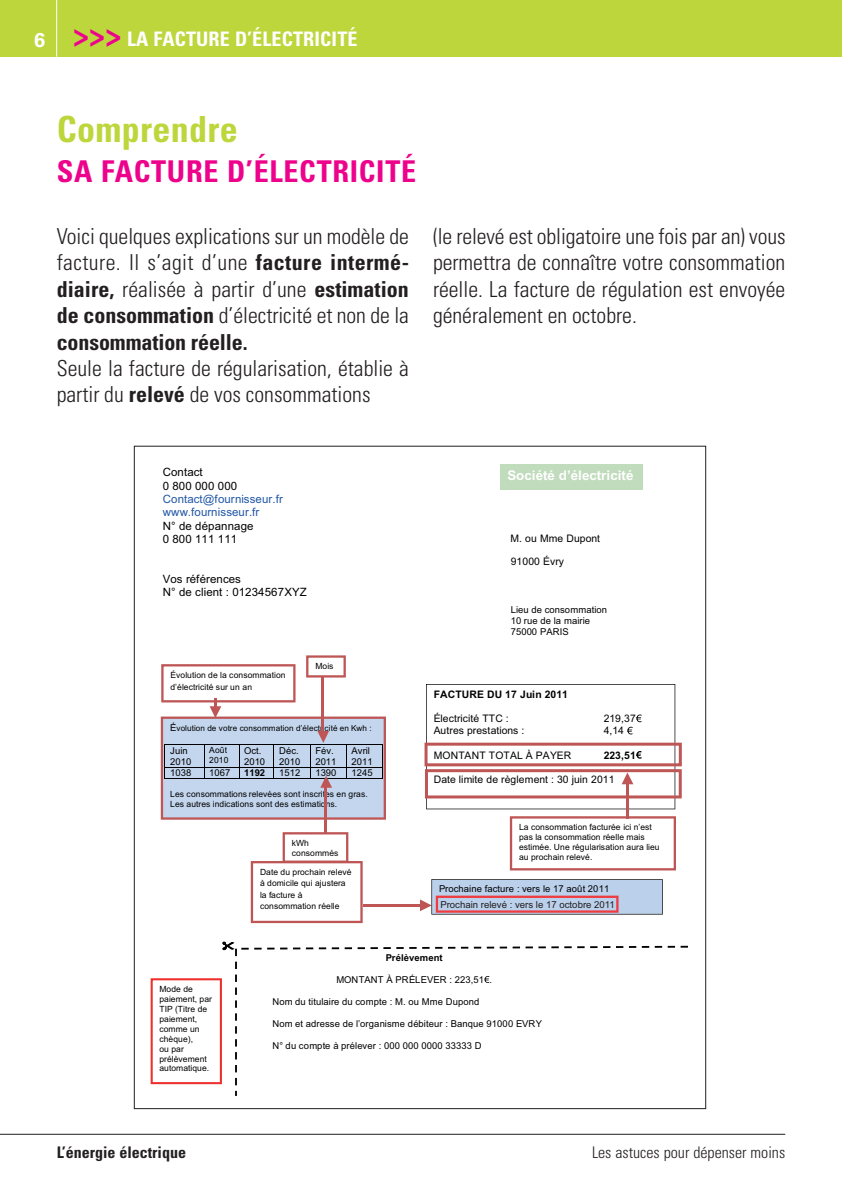
<style>
.page{position:relative;width:842px;height:1191px;background:#fff}
.page>*{position:absolute;margin:0;border:0;box-sizing:border-box;transform-origin:0 0}
.t1{font:700 condensed 36px "Univers";letter-spacing:.01em;color:#bdd63c}
.t2{font:700 condensed 30px "Univers";letter-spacing:.025em;color:#ed028c}
.t3{font:300 condensed 22px/26.4px "Univers";color:#231f20;text-align:justify}
.t4{font:700 condensed 20px "Univers";letter-spacing:.01em;color:#fff}
.t5{font:300 condensed 16px "Univers";color:#231f20}
.t6{font:700 condensed 16px "Univers";color:#231f20}
.t7{font:700 13.4px "Arial";letter-spacing:-.005em;color:#fff}
.t8{font:11.4px/13.6px "Arial";color:#000001}
.t9{font:11.4px "Arial";letter-spacing:.01em;color:#2056a6}
.t10{font:10.4px "Arial";color:#000001}
.t11{font:700 10.4px "Arial";letter-spacing:.01em;color:#000001}
.t12{font:9.6px "Arial";color:#231f20}
.t13{font:9.4px/11px "Arial";letter-spacing:.005em;color:#000001}
.t14{font:700 9.4px "Arial";letter-spacing:.005em;color:#000001}
.t15{font:8.6px/10px "Arial";letter-spacing:.01em;color:#000001}
.t16{font:8.2px "Arial";letter-spacing:.005em;color:#000001}
.s1{font-stretch:normal}
.s2{font-size:32px;color:#ed028c}
.s3{font-weight:700}
.s4{font-size:9.4px}
</style>
<div class="page">
<div style="left:0;top:0;width:842px;height:57px;background:#bdd63c"></div>
<hr style="left:56px;top:0;width:1px;height:57px;background:#fff">
<hr style="left:0;top:1134px;width:785px;height:1px;background:#231f20">
<svg style="left:484px;top:976px;width:5px;height:7px"></svg>
<svg style="left:293px;top:947px;width:7px;height:2px"></svg>
<svg style="left:306px;top:947px;width:7px;height:2px"></svg>
<svg style="left:319px;top:947px;width:7px;height:2px"></svg>
<svg style="left:332px;top:947px;width:7px;height:2px"></svg>
<svg style="left:345px;top:947px;width:7px;height:2px"></svg>
<svg style="left:358px;top:947px;width:84px;height:2px"></svg>
<svg style="left:448px;top:946px;width:7px;height:2px"></svg>
<svg style="left:461px;top:946px;width:7px;height:2px"></svg>
<svg style="left:474px;top:946px;width:7px;height:2px"></svg>
<svg style="left:487px;top:946px;width:7px;height:2px"></svg>
<svg style="left:500px;top:946px;width:7px;height:2px"></svg>
<svg style="left:513px;top:946px;width:84px;height:2px"></svg>
<svg style="left:603px;top:946px;width:7px;height:2px"></svg>
<svg style="left:616px;top:946px;width:7px;height:2px"></svg>
<svg style="left:629px;top:946px;width:7px;height:2px"></svg>
<svg style="left:642px;top:946px;width:7px;height:2px"></svg>
<svg style="left:681px;top:945px;width:7px;height:2px"></svg>
<hr style="left:325px;top:787px;width:2px;height:47px;background:#bd5655">
<svg style="left:510px;top:816px;width:166px;height:54px"></svg>
<hr style="left:626px;top:783px;width:2px;height:35px;background:#bd5655">
<hr style="left:363px;top:904px;width:57px;height:2px;background:#bd5655">
<svg style="left:251px;top:832px;width:112px;height:91px"></svg>
<svg style="left:424px;top:684px;width:258px;height:125px"></svg>
<svg style="left:161px;top:655px;width:225px;height:164px"></svg>
<div style="left:500px;top:464px;width:143px;height:26px;background:#c1dbbd"></div>
<svg style="left:151px;top:941px;width:136px;height:155px"></svg>
<svg style="left:420px;top:879px;width:243px;height:35px;background:#bebbd1"></svg>
<h3 class="t4" style="left:34px;top:32px;width:325px"><span class="s1">6</span> <span class="s2">&gt;&gt;&gt;</span> LA FACTURE D’ÉLECTRICITÉ</h3>
<h1 class="t1" style="left:57px;top:116px;width:183px">Comprendre</h1>
<h2 class="t2" style="left:57px;top:160px;width:361px">SA FACTURE D’ÉLECTRICITÉ</h2>
<h3 class="t3" style="left:57px;top:225px;width:354px">Voici quelques explications sur un modèle de facture. Il s’agit d’une <span class="s3">facture intermé&shy;diaire,</span> réalisée à partir d’une <span class="s3">estimation de consommation</span> d’électricité et non de la <span class="s3">consommation réelle.</span></h3>
<h3 class="t3" style="left:57px;top:357px;width:354px">Seule la facture de régularisation, établie à partir du <span class="s3">relevé</span> de vos consommations</h3>
<h3 class="t3" style="left:433px;top:225px;width:354px">(le relevé est obligatoire une fois par an) vous permettra de connaître votre consommation réelle. La facture de régulation est envoyée généralement en octobre.</h3>
<h3 class="t8" style="left:163px;top:465px;width:76px">Contact<br>0 800 000 000</h3>
<h3 class="t9" style="left:163px;top:491px;width:121px">Contact@fournisseur.fr</h3>
<h3 class="t9" style="left:163px;top:505px;width:98px">www.fournisseur.fr</h3>
<h3 class="t8" style="left:163px;top:519px;width:92px">N° de dépannage<br>0 800 111 111</h3>
<h3 class="t8" style="left:163px;top:572px;width:80px">Vos références</h3>
<h3 class="t8" style="left:163px;top:585px;width:146px">N° de client : 01234567XYZ</h3>
<p class="t15" style="left:170px;top:669px;width:117px;line-height:11.6px">Évolution de la consommation d’électricité sur un an</p>
<p class="t15" style="left:315px;top:661px;width:20px">Mois</p>
<p class="t16" style="left:170px;top:723px;width:203px"><span class="s4">É</span>volution de votre consommation d’électricité en Kwh :</p>
<p class="t13" style="left:170px;top:745px;width:23px">Juin<br>2010</p>
<p class="t15" style="left:209px;top:745px;width:21px">Août<br>2010</p>
<p class="t13" style="left:244px;top:745px;width:23px">Oct.<br>2010</p>
<p class="t13" style="left:279px;top:745px;width:23px">Déc.<br>2010</p>
<p class="t13" style="left:315px;top:745px;width:23px">Fév.<br>2011</p>
<p class="t13" style="left:352px;top:745px;width:23px">Avril<br>2011</p>
<p class="t13" style="left:170px;top:767px;width:23px">1038</p>
<p class="t13" style="left:209px;top:767px;width:23px">1067</p>
<p class="t14" style="left:244px;top:767px;width:23px">1192</p>
<p class="t13" style="left:279px;top:767px;width:23px">1512</p>
<p class="t13" style="left:315px;top:767px;width:23px">1390</p>
<p class="t13" style="left:352px;top:767px;width:23px">1245</p>
<p class="t15" style="left:170px;top:789px;width:199px;line-height:9.4px">Les consommations relevées sont inscrites en gras.<br>Les autres indications sont des estimations.</p>
<p class="t15" style="left:292px;top:838px;width:48px">kWh consommés</p>
<p class="t15" style="left:260px;top:866px;width:93px;line-height:11.4px">Date du prochain relevé à domicile qui ajustera la facture à consommation réelle</p>
<h3 class="t7" style="left:507px;top:466px;width:128px">Société d’électricité</h3>
<p class="t10" style="left:511px;top:531px;width:91px">M. ou Mme Dupont</p>
<p class="t10" style="left:511px;top:555px;width:55px">91000 Évry</p>
<p class="t13" style="left:511px;top:604px;width:98px">Lieu de consommation<br>10 rue de la mairie<br>75000 PARIS</p>
<p class="t11" style="left:434px;top:687px;width:136px">FACTURE DU 17 Juin 2011</p>
<p class="t10" style="left:434px;top:711px;width:76px">Électricité TTC :</p>
<p class="t10" style="left:604px;top:711px;width:34px">219,37</p>
<p class="t10" style="left:434px;top:724px;width:92px">Autres prestations :</p>
<p class="t10" style="left:604px;top:724px;width:22px">4,14</p>
<p class="t10" style="left:434px;top:748px;width:139px">MONTANT TOTAL À PAYER</p>
<p class="t11" style="left:604px;top:748px;width:34px">223,51</p>
<p class="t10" style="left:434px;top:772px;width:182px">Date limite de règlement : 30 juin 2011</p>
<p class="t15" style="left:519px;top:822px;width:142px">La consommation facturée ici n’est pas la consommation réelle mais estimée. Une régularisation aura lieu au prochain relevé.</p>
<p class="t13" style="left:439px;top:883px;width:172px">Prochaine facture : vers le 17 août 2011</p>
<p class="t12" style="left:440px;top:898px;width:176px">Prochain relevé : vers le 17 octobre 2011</p>
<p class="t15" style="left:159px;top:984px;width:54px">Mode de paiement, par<br>TIP (Titre de paiement, comme un chèque),<br>ou par prélèvement automatique.</p>
<p class="t14" style="left:386px;top:951px;width:58px">Prélèvement</p>
<p class="t13" style="left:336px;top:974px;width:157px">MONTANT À PRÉLEVER : 223,51 .</p>
<p class="t13" style="left:272px;top:996px;width:209px">Nom du titulaire du compte : M. ou Mme Dupond</p>
<p class="t13" style="left:272px;top:1018px;width:271px">Nom et adresse de l’organisme débiteur : Banque 91000 EVRY</p>
<p class="t13" style="left:272px;top:1040px;width:211px">N° du compte à prélever : 000 000 0000 33333 D</p>
<h3 class="t6" style="left:57px;top:1146px;width:131px">L’énergie électrique</h3>
<h3 class="t5" style="left:592px;top:1146px;width:195px">Les astuces pour dépenser moins</h3>
</div>
